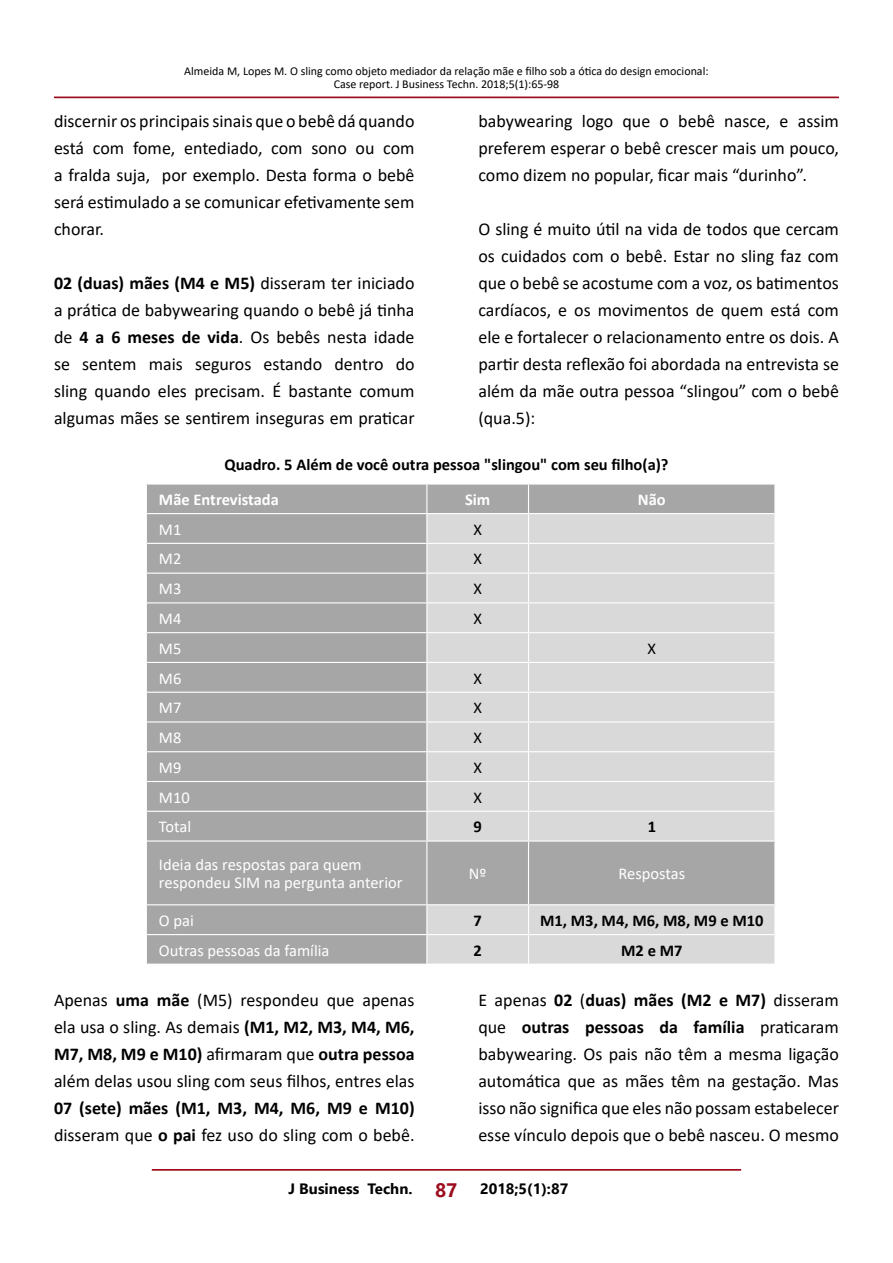
<style>
.page{position:relative;width:893px;height:1263px;background:#fff}
.page>*{position:absolute;margin:0;border:0;box-sizing:border-box;transform-origin:0 0}
.t1{font:18px/27px "Calibri";color:#000;text-align:justify}
.t2{font:700 18px/27px "Calibri";color:#000}
.t3{font:16.5px/18.1px "Calibri";color:#fff}
.t4{font:700 16.5px "Calibri";color:#000}
.t5{font:700 16.5px "Calibri";color:#fff}
.t6{font:16.5px "Calibri";color:#000}
.t7{font:700 15px "Segoe UI";color:#000}
.t8{font:12px/13.5px "Calibri";color:#000;text-align:center}
.s1{font-weight:700}
.s2{font-weight:400}
.s3{font-size:19.5px;color:#9d0d1e}
</style>
<div class="page">
<hr style="left:152px;top:1169px;width:589px;height:2px;background:#9d0d1e">
<hr style="left:54px;top:97px;width:785px;height:1px;background:#9d0d1e">
<div style="left:147px;top:485px;width:627px;height:478px;background:#a6a6a6"></div>
<svg style="left:427px;top:514px;width:347px;height:449px;background:#d2d2d2"></svg>
<svg style="left:426px;top:485px;width:1px;height:355px"></svg>
<svg style="left:528px;top:485px;width:1px;height:355px"></svg>
<hr style="left:426px;top:842px;width:1px;height:62px;background:#fff">
<hr style="left:528px;top:842px;width:1px;height:62px;background:#fff">
<hr style="left:147px;top:513px;width:280px;height:1px;background:#fff">
<hr style="left:427px;top:513px;width:101px;height:1px;background:#fff">
<hr style="left:528px;top:513px;width:246px;height:1px;background:#fff">
<hr style="left:147px;top:543px;width:280px;height:1px;background:#fff">
<hr style="left:427px;top:543px;width:101px;height:1px;background:#fff">
<hr style="left:528px;top:543px;width:246px;height:1px;background:#fff">
<hr style="left:147px;top:573px;width:280px;height:1px;background:#fff">
<hr style="left:427px;top:573px;width:101px;height:1px;background:#fff">
<hr style="left:528px;top:573px;width:246px;height:1px;background:#fff">
<hr style="left:147px;top:602px;width:280px;height:1px;background:#fff">
<hr style="left:427px;top:602px;width:101px;height:1px;background:#fff">
<hr style="left:528px;top:602px;width:246px;height:1px;background:#fff">
<hr style="left:147px;top:632px;width:280px;height:1px;background:#fff">
<hr style="left:427px;top:632px;width:101px;height:1px;background:#fff">
<hr style="left:528px;top:632px;width:246px;height:1px;background:#fff">
<hr style="left:147px;top:662px;width:280px;height:1px;background:#fff">
<hr style="left:427px;top:662px;width:101px;height:1px;background:#fff">
<hr style="left:528px;top:662px;width:246px;height:1px;background:#fff">
<hr style="left:147px;top:692px;width:280px;height:1px;background:#fff">
<hr style="left:427px;top:692px;width:101px;height:1px;background:#fff">
<hr style="left:528px;top:692px;width:246px;height:1px;background:#fff">
<hr style="left:147px;top:721px;width:280px;height:1px;background:#fff">
<hr style="left:427px;top:721px;width:101px;height:1px;background:#fff">
<hr style="left:528px;top:721px;width:246px;height:1px;background:#fff">
<hr style="left:147px;top:751px;width:280px;height:1px;background:#fff">
<hr style="left:427px;top:751px;width:101px;height:1px;background:#fff">
<hr style="left:528px;top:751px;width:246px;height:1px;background:#fff">
<hr style="left:147px;top:781px;width:280px;height:1px;background:#fff">
<hr style="left:427px;top:781px;width:101px;height:1px;background:#fff">
<hr style="left:528px;top:781px;width:246px;height:1px;background:#fff">
<hr style="left:147px;top:811px;width:280px;height:1px;background:#fff">
<hr style="left:427px;top:811px;width:101px;height:1px;background:#fff">
<hr style="left:528px;top:811px;width:246px;height:1px;background:#fff">
<hr style="left:147px;top:840px;width:280px;height:2px;background:#fff">
<hr style="left:427px;top:840px;width:101px;height:2px;background:#fff">
<hr style="left:528px;top:840px;width:246px;height:2px;background:#fff">
<hr style="left:147px;top:904px;width:280px;height:1px;background:#fff">
<hr style="left:427px;top:904px;width:101px;height:1px;background:#fff">
<hr style="left:528px;top:904px;width:246px;height:1px;background:#fff">
<hr style="left:147px;top:934px;width:280px;height:1px;background:#fff">
<hr style="left:427px;top:934px;width:101px;height:1px;background:#fff">
<hr style="left:528px;top:934px;width:246px;height:1px;background:#fff">
<svg style="left:426px;top:905px;width:1px;height:58px"></svg>
<svg style="left:528px;top:905px;width:1px;height:58px"></svg>
<p class="t8" style="left:184px;top:64px;width:526px">Almeida M, Lopes M. O sling como objeto mediador da relação mãe e filho sob a ótica do design emocional:<br>Case report. J Business Techn. 2018;5(1):65-98</p>
<p class="t1" style="left:54px;top:107px;width:362px">discernir os principais sinais que o bebê dá quando está com fome, entediado, com sono ou com a fralda suja, por exemplo. Desta forma o bebê será estimulado a se comunicar efetivamente sem chorar.</p>
<p class="t1" style="left:54px;top:269px;width:362px"><span class="s1">02 (duas) mães (M4 e M5)</span> disseram ter iniciado a prática de babywearing quando o bebê já tinha de <span class="s1">4 a 6 meses de vida</span>. Os bebês nesta idade se sentem mais seguros estando dentro do sling quando eles precisam. É bastante comum algumas mães se sentirem inseguras em praticar</p>
<p class="t1" style="left:478px;top:107px;width:362px">babywearing logo que o bebê nasce, e assim preferem esperar o bebê crescer mais um pouco, como dizem no popular, ficar mais “durinho”.</p>
<p class="t1" style="left:478px;top:215px;width:362px">O sling é muito útil na vida de todos que cercam os cuidados com o bebê. Estar no sling faz com que o bebê se acostume com a voz, os batimentos cardíacos, e os movimentos de quem está com ele e fortalecer o relacionamento entre os dois. A partir desta reflexão foi abordada na entrevista se além da mãe outra pessoa “slingou” com o bebê (qua.5):</p>
<p class="t4" style="left:224px;top:452px;width:446px">Quadro. 5 Além de você outra pessoa "slingou" com seu filho(a)?</p>
<p class="t5" style="left:159px;top:488px;width:121px">Mãe Entrevistada</p>
<p class="t5" style="left:465px;top:488px;width:27px">Sim</p>
<p class="t5" style="left:638px;top:488px;width:29px">Não</p>
<p class="t3" style="left:159px;top:520px;width:24px">M1</p>
<p class="t6" style="left:473px;top:518px;width:10px">X</p>
<p class="t3" style="left:159px;top:549px;width:24px">M2</p>
<p class="t6" style="left:473px;top:547px;width:10px">X</p>
<p class="t3" style="left:159px;top:579px;width:24px">M3</p>
<p class="t6" style="left:473px;top:577px;width:10px">X</p>
<p class="t3" style="left:159px;top:609px;width:24px">M4</p>
<p class="t6" style="left:473px;top:607px;width:10px">X</p>
<p class="t3" style="left:159px;top:639px;width:24px">M5</p>
<p class="t6" style="left:648px;top:637px;width:10px">X</p>
<p class="t3" style="left:159px;top:668px;width:24px">M6</p>
<p class="t6" style="left:473px;top:667px;width:10px">X</p>
<p class="t3" style="left:159px;top:698px;width:24px">M7</p>
<p class="t6" style="left:473px;top:696px;width:10px">X</p>
<p class="t3" style="left:159px;top:728px;width:24px">M8</p>
<p class="t6" style="left:473px;top:726px;width:10px">X</p>
<p class="t3" style="left:159px;top:758px;width:24px">M9</p>
<p class="t6" style="left:473px;top:756px;width:10px">X</p>
<p class="t3" style="left:159px;top:788px;width:32px">M10</p>
<p class="t6" style="left:473px;top:786px;width:10px">X</p>
<p class="t3" style="left:159px;top:817px;width:34px">Total</p>
<p class="t4" style="left:474px;top:815px;width:10px">9</p>
<p class="t4" style="left:648px;top:815px;width:10px">1</p>
<p class="t3" style="left:159px;top:855px;width:245px">Ideia das respostas para quem respondeu SIM na pergunta anterior</p>
<p class="t3" style="left:469px;top:864px;width:19px">Nº</p>
<p class="t3" style="left:619px;top:864px;width:68px">Respostas</p>
<p class="t3" style="left:159px;top:911px;width:36px">O pai</p>
<p class="t4" style="left:474px;top:909px;width:10px">7</p>
<p class="t4" style="left:540px;top:909px;width:225px">M1, M3, M4, M6, M8, M9 e M10</p>
<p class="t3" style="left:159px;top:941px;width:172px">Outras pessoas da família</p>
<p class="t4" style="left:474px;top:938px;width:10px">2</p>
<p class="t4" style="left:621px;top:938px;width:63px">M2 e M7</p>
<p class="t1" style="left:54px;top:986px;width:362px">Apenas <span class="s1">uma mãe</span> (M5) respondeu que apenas ela usa o sling. As demais <span class="s1">(M1, M2, M3, M4, M6, M7, M8, M9 e M10)</span> afirmaram que <span class="s1">outra pessoa </span>além delas usou sling com seus filhos, entres elas</p>
<p class="t2" style="left:54px;top:1094px;width:362px">07 (sete) mães (M1, M3, M4, M6, M9 e M10) <span class="s2">disseram que</span> o pai <span class="s2">fez uso do sling com o bebê.</span></p>
<p class="t1" style="left:478px;top:986px;width:362px">E apenas <span class="s1">02</span> (<span class="s1">duas) mães (M2 e M7)</span> disseram que <span class="s1">outras pessoas da família</span> praticaram babywearing. Os pais não têm a mesma ligação automática que as mães têm na gestação. Mas isso não significa que eles não possam estabelecer esse vínculo depois que o bebê nasceu. O mesmo</p>
<p class="t7" style="left:288px;top:1174px;width:281px">J Business Techn. <span class="s3">87</span> 2018;5(1):87</p>
</div>
